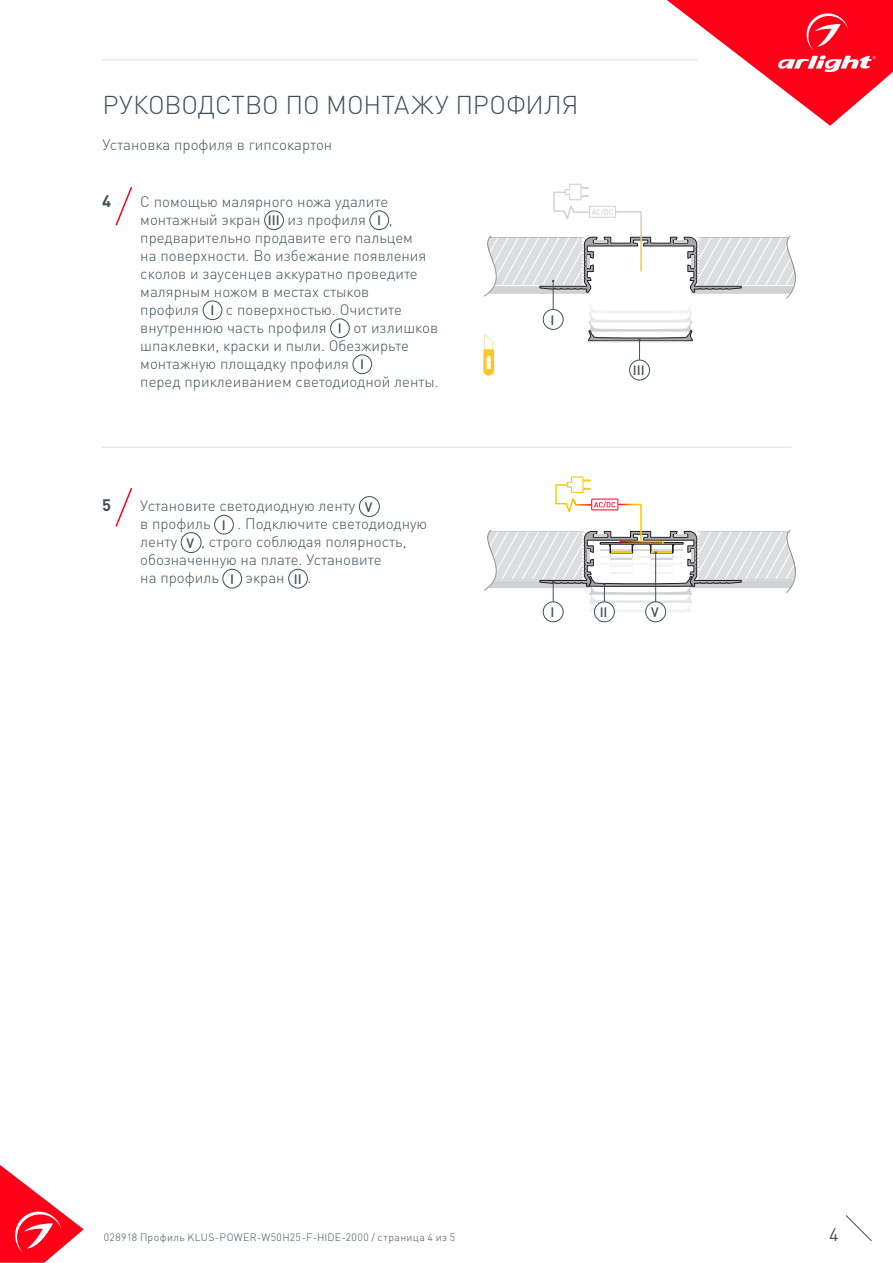
<style>
.page{position:relative;width:893px;height:1263px;background:#fff}
.page>*{position:absolute;margin:0;border:0;box-sizing:border-box;transform-origin:0 0}
.t1{font:300 25.5px "DIN Pro";letter-spacing:-.005em;color:#425159}
.t2{font:18px "DIN Pro";color:#425159}
.t3{font:700 16.5px "DIN Pro";color:#425159}
.t4{font:300 15px/18px "DIN Pro";color:#425159}
.t5{font:500 13.5px "DIN Pro";color:#425159}
.t6{font:300 10.5px "DIN Pro";letter-spacing:.04em;color:#425159}
</style>
<div class="page">
<svg style="left:0;top:1165px;width:84px;height:98px"></svg>
<svg style="left:845px;top:1215px;width:27px;height:26px"></svg>
<svg style="left:667px;top:0;width:226px;height:126px"></svg>
<hr style="left:102px;top:60px;width:595px;height:1px;background:#dcdddf">
<div style="left:264px;top:211px;width:20px;height:19px;border:1px solid #425159;border-radius:50%"></div>
<div style="left:370px;top:211px;width:19px;height:19px;border:1px solid #425159;border-radius:50%"></div>
<div style="left:203px;top:301px;width:19px;height:19px;border:1px solid #425159;border-radius:50%"></div>
<div style="left:330px;top:319px;width:19px;height:19px;border:1px solid #425159;border-radius:50%"></div>
<div style="left:353px;top:355px;width:19px;height:19px;border:1px solid #425159;border-radius:50%"></div>
<svg style="left:115px;top:186px;width:18px;height:40px"></svg>
<hr style="left:102px;top:447px;width:689px;height:1px;background:#dcdddf">
<div style="left:359px;top:496px;width:21px;height:21px;border:1px solid #425159;border-radius:50%"></div>
<div style="left:214px;top:515px;width:20px;height:19px;border:1px solid #425159;border-radius:50%"></div>
<div style="left:181px;top:532px;width:20px;height:21px;border:1px solid #425159;border-radius:50%"></div>
<div style="left:223px;top:569px;width:19px;height:19px;border:1px solid #425159;border-radius:50%"></div>
<div style="left:288px;top:569px;width:20px;height:19px;border:1px solid #425159;border-radius:50%"></div>
<svg style="left:115px;top:488px;width:18px;height:39px"></svg>
<div style="left:645px;top:602px;width:21px;height:20px;border:1px solid #425159;border-radius:50%"></div>
<div style="left:629px;top:360px;width:21px;height:20px;border:1px solid #425159;border-radius:50%"></div>
<div style="left:543px;top:602px;width:20px;height:20px;border:1px solid #425159;border-radius:50%"></div>
<div style="left:594px;top:602px;width:21px;height:20px;border:1px solid #425159;border-radius:50%"></div>
<svg style="left:483px;top:183px;width:313px;height:193px"></svg>
<svg style="left:484px;top:476px;width:312px;height:136px"></svg>
<p class="t1" style="left:103px;top:87px;width:477px">РУКОВОДСТВО ПО МОНТАЖУ ПРОФИЛЯ</p>
<p class="t4" style="left:103px;top:134px;width:231px">Установка профиля в гипсокартон</p>
<p class="t3" style="left:102px;top:190px;width:10px">4</p>
<p class="t4" style="left:140px;top:192px;width:249px">С помощью малярного ножа удалите монтажный экран</p>
<p class="t5" style="left:268px;top:211px;width:13px">III</p>
<p class="t4" style="left:287px;top:210px;width:80px">из профиля</p>
<p class="t5" style="left:377px;top:211px;width:5px">I</p>
<p class="t4" style="left:140px;top:210px;width:288px;text-indent:248px">, предварительно продавите его пальцем на поверхности. Во избежание появления сколов и заусенцев аккуратно проведите малярным ножом в местах стыков профиля</p>
<p class="t4" style="left:140px;top:300px;width:263px;text-indent:86px">с поверхностью. Очистите внутреннюю часть профиля</p>
<p class="t5" style="left:210px;top:301px;width:5px">I</p>
<p class="t5" style="left:338px;top:319px;width:5px">I</p>
<p class="t4" style="left:140px;top:318px;width:299px;text-indent:213px">от излишков шпаклевки, краски и пыли. Обезжирьте монтажную площадку профиля</p>
<p class="t5" style="left:360px;top:355px;width:5px">I</p>
<p class="t4" style="left:140px;top:372px;width:300px">перед приклеиванием светодиодной ленты.</p>
<p class="t3" style="left:102px;top:494px;width:10px">5</p>
<p class="t4" style="left:140px;top:496px;width:217px">Установите светодиодную ленту</p>
<p class="t5" style="left:365px;top:498px;width:9px">V</p>
<p class="t4" style="left:140px;top:514px;width:72px">в профиль</p>
<p class="t5" style="left:222px;top:516px;width:5px">I</p>
<p class="t4" style="left:237px;top:514px;width:191px">. Подключите светодиодную</p>
<p class="t4" style="left:140px;top:532px;width:38px">ленту</p>
<p class="t5" style="left:187px;top:534px;width:9px">V</p>
<p class="t4" style="left:140px;top:532px;width:268px;text-indent:61px">, строго соблюдая полярность, обозначенную на плате. Установите<br>на профиль</p>
<p class="t5" style="left:230px;top:570px;width:5px">I</p>
<p class="t4" style="left:246px;top:568px;width:41px">экран</p>
<p class="t5" style="left:294px;top:570px;width:9px">II</p>
<p class="t4" style="left:308px;top:568px;width:5px">.</p>
<p class="t5" style="left:550px;top:310px;width:5px">I</p>
<p class="t5" style="left:633px;top:361px;width:13px">III</p>
<p class="t5" style="left:550px;top:603px;width:5px">I</p>
<p class="t5" style="left:600px;top:603px;width:9px">II</p>
<p class="t5" style="left:651px;top:603px;width:9px">V</p>
<p class="t6" style="left:104px;top:1230px;width:353px">028918 Профиль KLUS-POWER-W50H25-F-HIDE-2000 / страница 4 из 5</p>
<p class="t2" style="left:829px;top:1222px;width:11px">4</p>
</div>
